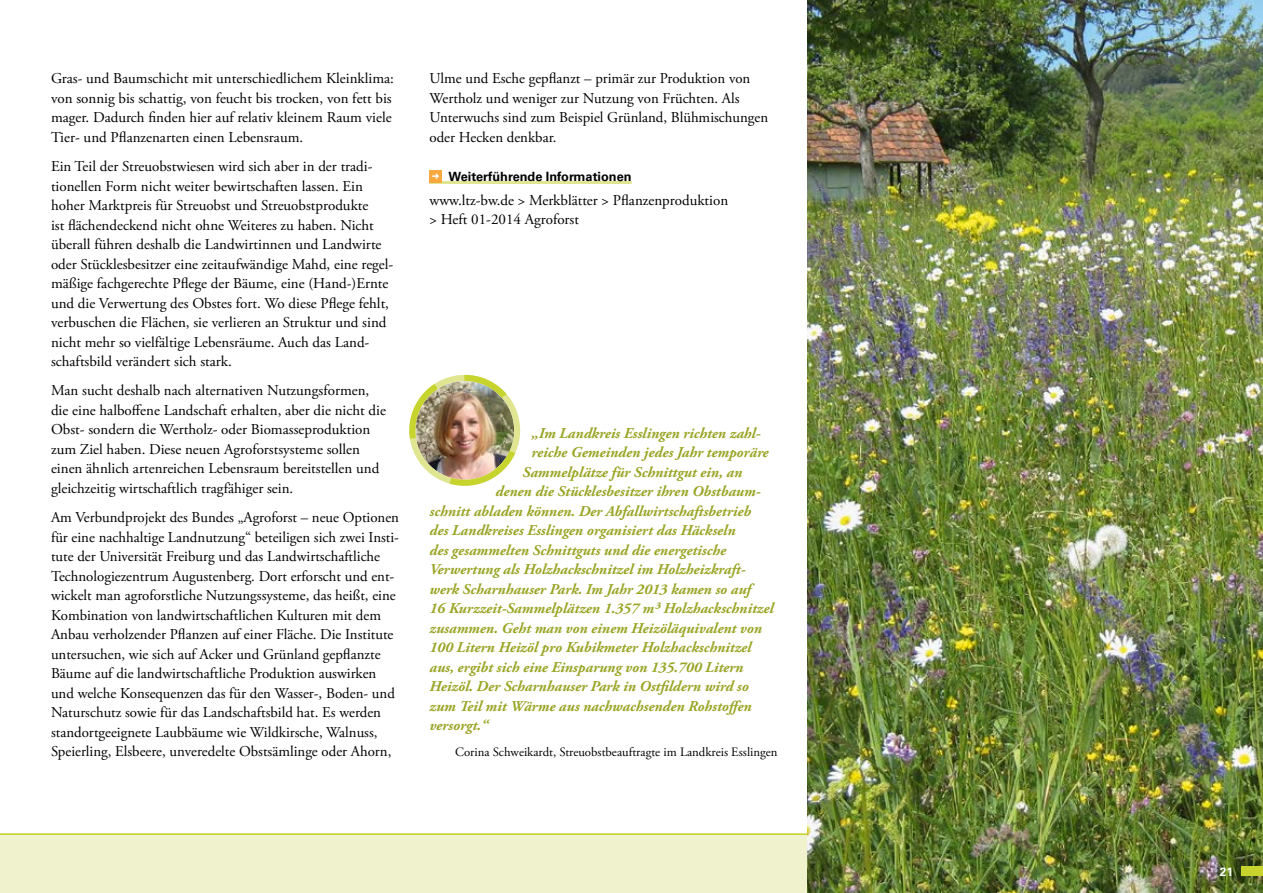
<style>
.page{position:relative;width:1263px;height:893px;background:#fff}
.page>*{position:absolute;margin:0;border:0;box-sizing:border-box;transform-origin:0 0}
.t1{font:15px/19.5px "Adobe Garamond Pro";color:#000}
.t2{font:italic 700 15px "Adobe Garamond Pro";color:#99a524}
.t3{font:12.75px "Adobe Garamond Pro";color:#000}
.t4{font:700 12.75px "Univers LT";color:#000}
.t5{font:700 12px "Univers LT";color:#fff}
.s1{color:#fff}
</style>
<div class="page">
<div style="left:0;top:834px;width:1263px;height:59px;background:#eff2cc"></div>
<hr style="left:0;top:833px;width:1263px;height:2px;background:#c7d42d">
<hr style="left:429px;top:181px;width:203px;height:3px;background:#dfe591">
<div style="left:429px;top:170px;width:13px;height:12px;background:#f7a93f"></div>
<img style="left:808px;top:0;width:455px;height:893px">
<img style="left:415px;top:381px;width:99px;height:99px;border-radius:49px">
<div style="left:409px;top:375px;width:111px;height:111px;border:6px dashed #c7d42d;border-radius:50%"></div>
<div style="left:1242px;top:867px;width:21px;height:9px;background:#c7d42d"></div>
<p class="t1" style="left:51px;top:69px;width:344px">Gras- und Baumschicht mit unterschiedlichem Kleinklima: von sonnig bis schattig, von feucht bis trocken, von fett bis mager. Dadurch finden hier auf relativ kleinem Raum viele Tier- und Pflanzenarten einen Lebensraum.</p>
<p class="t1" style="left:51px;top:157px;width:344px">Ein Teil der Streuobstwiesen wird sich aber in der tradi&shy;tionellen Form nicht weiter bewirtschaften lassen. Ein hoher Marktpreis für Streuobst und Streuobstprodukte<br>ist flächendeckend nicht ohne Weiteres zu haben. Nicht überall führen deshalb die Landwirtinnen und Landwirte oder Stücklesbesitzer eine zeitaufwändige Mahd, eine regel&shy;mäßige fachgerechte Pflege der Bäume, eine (Hand-)Ernte und die Verwertung des Obstes fort. Wo diese Pflege fehlt, verbuschen die Flächen, sie verlieren an Struktur und sind nicht mehr so vielfältige Lebensräume. Auch das Land&shy;schaftsbild verändert sich stark.</p>
<p class="t1" style="left:51px;top:381px;width:336px">Man sucht deshalb nach alternativen Nutzungsformen, die eine halboffene Landschaft erhalten, aber die nicht die Obst- sondern die Wertholz- oder Biomasseproduktion zum Ziel haben. Diese neuen Agroforstsysteme sollen einen ähnlich artenreichen Lebensraum bereitstellen und gleichzeitig wirtschaftlich tragfähiger sein.</p>
<p class="t1" style="left:51px;top:508px;width:350px">Am Verbundprojekt des Bundes „Agroforst – neue Optionen für eine nachhaltige Landnutzung“ beteiligen sich zwei Insti&shy;tute der Universität Freiburg und das Landwirtschaftliche Technologiezentrum Augustenberg. Dort erforscht und ent&shy;wickelt man agroforstliche Nutzungssysteme, das heißt, eine Kombination von landwirtschaftlichen Kulturen mit dem Anbau verholzender Pflanzen auf einer Fläche. Die Institute untersuchen, wie sich auf Acker und Grünland gepflanzte Bäume auf die landwirtschaftliche Produktion auswirken und welche Konsequenzen das für den Wasser-, Boden- und Naturschutz sowie für das Landschaftsbild hat. Es werden standortgeeignete Laubbäume wie Wildkirsche, Walnuss, Speierling, Elsbeere, unveredelte Obstsämlinge oder Ahorn,</p>
<p class="t1" style="left:429px;top:69px;width:340px">Ulme und Esche gepflanzt – primär zur Produktion von Wertholz und weniger zur Nutzung von Früchten. Als Unterwuchs sind zum Beispiel Grünland, Blühmischungen oder Hecken denkbar.</p>
<p class="t4" style="left:432px;top:169px;width:201px"><span class="s1">➜</span> Weiterführende Informationen</p>
<p class="t1" style="left:429px;top:191px;width:300px">www.ltz-bw.de &gt; Merkblätter &gt; Pflanzenproduktion &gt; Heft 01-2014 Agroforst</p>
<p class="t2" style="left:531px;top:424px;width:230px">„Im Landkreis Esslingen richten zahl-</p>
<p class="t2" style="left:531px;top:444px;width:239px">reiche Gemeinden jedes Jahr temporäre</p>
<p class="t2" style="left:522px;top:463px;width:221px">Sammelplätze für Schnittgut ein, an</p>
<p class="t2" style="left:495px;top:483px;width:267px">denen die Stücklesbesitzer ihren Obstbaum-</p>
<p class="t2" style="left:429px;top:502px;width:323px">schnitt abladen können. Der Abfallwirtschaftsbetrieb</p>
<p class="t2" style="left:429px;top:522px;width:308px">des Landkreises Esslingen organisiert das Häckseln</p>
<p class="t2" style="left:429px;top:541px;width:298px">des gesammelten Schnittguts und die energetische</p>
<p class="t2" style="left:429px;top:561px;width:318px">Verwertung als Holzhackschnitzel im Holzheizkraft-</p>
<p class="t2" style="left:429px;top:580px;width:323px">werk Scharnhauser Park. Im Jahr 2013 kamen so auf</p>
<p class="t2" style="left:429px;top:600px;width:345px">16 Kurzzeit-Sammelplätzen 1.357 m³ Holzhackschnitzel</p>
<p class="t2" style="left:429px;top:619px;width:334px">zusammen. Geht man von einem Heizöläquivalent von</p>
<p class="t2" style="left:429px;top:639px;width:323px">100 -Litern Heizöl pro Kubikmeter Holzhackschnitzel</p>
<p class="t2" style="left:429px;top:658px;width:315px">aus, ergibt sich eine Einsparung von 135.700 Litern</p>
<p class="t2" style="left:429px;top:678px;width:321px">Heizöl. Der Scharnhauser Park in Ostfildern wird so</p>
<p class="t2" style="left:429px;top:697px;width:324px">zum Teil mit Wärme aus nachwachsenden Rohstoffen</p>
<p class="t2" style="left:429px;top:717px;width:60px">versorgt.“</p>
<p class="t3" style="left:455px;top:745px;width:324px">Corina Schweikardt, Streuobstbeauftragte im Landkreis Esslingen</p>
<p class="t5" style="left:1220px;top:864px;width:15px">21</p>
</div>
